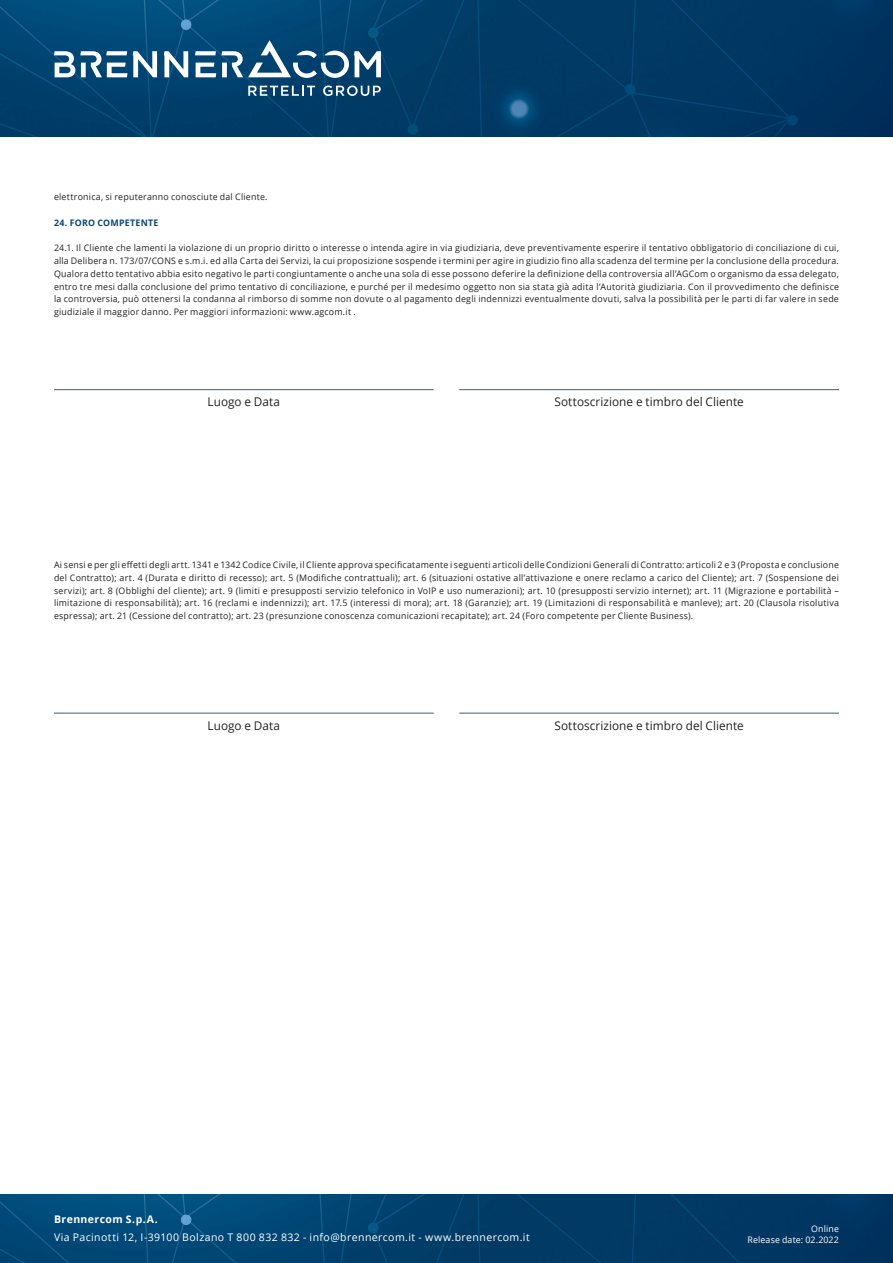
<style>
.page{position:relative;width:893px;height:1263px;background:#fff}
.page>*{position:absolute;margin:0;border:0;box-sizing:border-box;transform-origin:0 0}
.t1{font:12px "Open Sans";letter-spacing:.005em;color:#231f20}
.t2{font:10.5px "Open Sans";letter-spacing:.04em;color:#fff}
.t3{font:700 10.5px "Open Sans";letter-spacing:.04em;color:#fff}
.t4{font:9px/12.8px "Open Sans";letter-spacing:.025em;color:#231f20;text-align:justify}
.t5{font:9px/10.8px "Open Sans";letter-spacing:.015em;color:#fff;text-align:right}
.t6{font:700 9px "Open Sans";letter-spacing:.03em;color:#0a4677}
</style>
<div class="page">
<img style="left:0;top:0;width:893px;height:136px">
<svg style="left:248px;top:86px;width:67px;height:10px"></svg>
<svg style="left:323px;top:85px;width:58px;height:11px"></svg>
<svg style="left:54px;top:51px;width:103px;height:26px"></svg>
<svg style="left:164px;top:51px;width:24px;height:26px"></svg>
<svg style="left:195px;top:40px;width:186px;height:38px"></svg>
<img style="left:0;top:1195px;width:893px;height:68px">
<hr style="left:54px;top:389px;width:380px;height:1px;background:#3c5c85">
<hr style="left:54px;top:713px;width:380px;height:1px;background:#3c5c85">
<hr style="left:459px;top:389px;width:380px;height:1px;background:#3c5c85">
<hr style="left:459px;top:713px;width:380px;height:1px;background:#3c5c85">
<p class="t4" style="left:54px;top:190px;width:215px">elettronica, si reputeranno conosciute dal Cliente.</p>
<p class="t6" style="left:54px;top:216px;width:106px">24. FORO COMPETENTE</p>
<p class="t4" style="left:54px;top:241px;width:786px">24.1. Il Cliente che lamenti la violazione di un proprio diritto o interesse o intenda agire in via giudiziaria, deve preventivamente esperire il tentativo obbligatorio di conciliazione di cui, alla Delibera n. 173/07/CONS e s.m.i. ed alla Carta dei Servizi, la cui proposizione sospende i termini per agire in giudizio fino alla scadenza del termine per la conclusione della procedura.<br>Qualora detto tentativo abbia esito negativo le parti congiuntamente o anche una sola di esse possono deferire la definizione della controversia all’AGCom o organismo da essa delegato, entro tre mesi dalla conclusione del primo tentativo di conciliazione, e purché per il medesimo oggetto non sia stata già adita l’Autorità giudiziaria. Con il provvedimento che definisce la controversia, può ottenersi la condanna al rimborso di somme non dovute o al pagamento degli indennizzi eventualmente dovuti, salva la possibilità per le parti di far valere in sede giudiziale il maggior danno. Per maggiori informazioni: www.agcom.it .</p>
<p class="t1" style="left:208px;top:393px;width:74px">Luogo e Data</p>
<p class="t1" style="left:554px;top:393px;width:191px">Sottoscrizione e timbro del Cliente</p>
<p class="t4" style="left:54px;top:558px;width:786px">Ai sensi e per gli effetti degli artt. 1341 e 1342 Codice Civile, il Cliente approva specificatamente i seguenti articoli delle Condizioni Generali di Contratto: articoli 2 e 3 (Proposta e conclusione del Contratto); art. 4 (Durata e diritto di recesso); art. 5 (Modifiche contrattuali); art. 6 (situazioni ostative all’attivazione e onere reclamo a carico del Cliente); art. 7 (Sospensione dei servizi); art. 8 (Obblighi del cliente); art. 9 (limiti e presupposti servizio telefonico in VoIP e uso numerazioni); art. 10 (presupposti servizio internet); art. 11 (Migrazione e portabilità – limitazione di responsabilità); art. 16 (reclami e indennizzi); art. 17.5 (interessi di mora); art. 18 (Garanzie); art. 19 (Limitazioni di responsabilità e manleve); art. 20 (Clausola risolutiva espressa); art. 21 (Cessione del contratto); art. 23 (presunzione conoscenza comunicazioni recapitate); art. 24 (Foro competente per Cliente Business).</p>
<p class="t1" style="left:208px;top:717px;width:74px">Luogo e Data</p>
<p class="t1" style="left:554px;top:717px;width:191px">Sottoscrizione e timbro del Cliente</p>
<p class="t3" style="left:54px;top:1211px;width:105px">Brennercom S.p.A.</p>
<p class="t2" style="left:54px;top:1230px;width:477px">Via Pacinotti 12, I-39100 Bolzano T 800 832 832 - info@brennercom.it - www.brennercom.it</p>
<p class="t5" style="left:747px;top:1223px;width:93px">Online<br>Release date: 02.2022</p>
</div>
